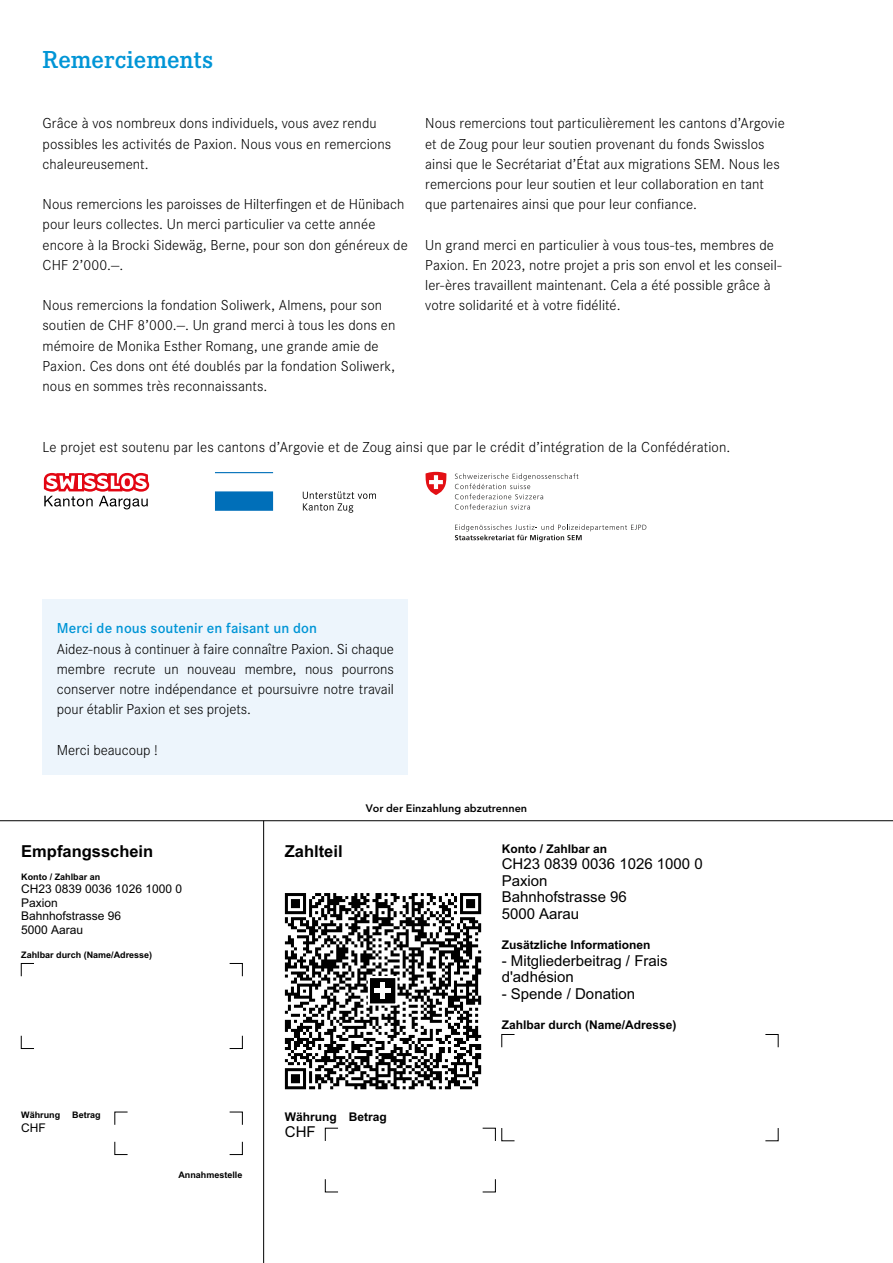
<style>
.page{position:relative;width:893px;height:1263px;background:#fff}
.page>*{position:absolute;margin:0;border:0;box-sizing:border-box;transform-origin:0 0}
.t1{font:600 25.5px "Corporate E Pro";color:#0095d6}
.t2{font:700 16.5px "Arial";color:#000}
.t3{font:300 15px/20.2px "Corporate S Pro";letter-spacing:.005em;color:#000}
.t4{font:15px/16.5px "Arial";color:#000}
.t5{font:600 15px "Corporate S Pro";letter-spacing:.005em;color:#0095d6}
.t6{font:700 12px "Arial";color:#000}
.t7{font:12px/13.5px "Arial";color:#000}
.t8{font:600 10.8px "Avenir Next LT Pro";color:#000}
.t9{font:700 9px "Arial";color:#000}
</style>
<div class="page">
<svg style="left:20px;top:963px;width:14px;height:14px"></svg>
<svg style="left:229px;top:963px;width:14px;height:14px"></svg>
<svg style="left:229px;top:1035px;width:14px;height:14px"></svg>
<svg style="left:20px;top:1035px;width:14px;height:14px"></svg>
<svg style="left:114px;top:1111px;width:14px;height:14px"></svg>
<svg style="left:229px;top:1111px;width:14px;height:14px"></svg>
<svg style="left:229px;top:1141px;width:14px;height:14px"></svg>
<svg style="left:114px;top:1141px;width:14px;height:14px"></svg>
<svg style="left:324px;top:1127px;width:15px;height:14px"></svg>
<svg style="left:482px;top:1179px;width:14px;height:14px"></svg>
<svg style="left:324px;top:1179px;width:14px;height:14px"></svg>
<svg style="left:501px;top:1034px;width:14px;height:14px"></svg>
<svg style="left:765px;top:1034px;width:14px;height:14px"></svg>
<svg style="left:765px;top:1128px;width:14px;height:14px"></svg>
<svg style="left:482px;top:1127px;width:33px;height:15px"></svg>
<svg style="left:285px;top:893px;width:196px;height:196px"></svg>
<hr style="left:0;top:820px;width:893px;height:1px;background:#000">
<hr style="left:263px;top:821px;width:1px;height:442px;background:#000">
<div style="left:43px;top:599px;width:365px;height:176px;background:#edf5fc"></div>
<svg style="left:44px;top:473px;width:105px;height:36px"></svg>
<svg style="left:215px;top:472px;width:58px;height:39px"></svg>
<svg style="left:303px;top:491px;width:73px;height:22px"></svg>
<svg style="left:455px;top:473px;width:123px;height:36px"></svg>
<svg style="left:455px;top:524px;width:191px;height:18px"></svg>
<svg style="left:425px;top:472px;width:22px;height:23px"></svg>
<h1 class="t1" style="left:43px;top:42px;width:172px">Remerciements</h1>
<p class="t3" style="left:43px;top:112px;width:350px">Grâce à vos nombreux dons individuels, vous avez rendu possibles les activités de Paxion. Nous vous en remercions chaleureusement.</p>
<p class="t3" style="left:43px;top:193px;width:367px">Nous remercions les paroisses de Hilterfingen et de Hünibach pour leurs collectes. Un merci particulier va cette année encore à la Brocki Sidewäg, Berne, pour son don généreux de CHF 2’000.—.</p>
<p class="t3" style="left:43px;top:294px;width:354px">Nous remercions la fondation Soliwerk, Almens, pour son soutien de CHF 8’000.—. Un grand merci à tous les dons en mémoire de Monika Esther Romang, une grande amie de Paxion. Ces dons ont été doublés par la fondation Soliwerk, nous en sommes très reconnaissants.</p>
<p class="t3" style="left:425px;top:112px;width:361px">Nous remercions tout particulièrement les cantons d’Argovie et de Zoug pour leur soutien provenant du fonds Swisslos ainsi que le Secrétariat d’État aux migrations SEM. Nous les remercions pour leur soutien et leur collaboration en tant que partenaires ainsi que pour leur confiance.</p>
<p class="t3" style="left:425px;top:234px;width:358px">Un grand merci en particulier à vous tous-tes, membres de Paxion. En 2023, notre projet a pris son envol et les conseil&shy;ler-ères travaillent maintenant. Cela a été possible grâce à votre solidarité et à votre fidélité.</p>
<p class="t3" style="left:43px;top:436px;width:689px">Le projet est soutenu par les cantons d’Argovie et de Zoug ainsi que par le crédit d’intégration de la Confédération.</p>
<p class="t5" style="left:57px;top:617px;width:262px">Merci de nous soutenir en faisant un don</p>
<p class="t3" style="left:57px;top:638px;width:339px;text-align:justify">Aidez-nous à continuer à faire connaître Paxion. Si chaque membre recrute un nouveau membre, nous pourrons conserver notre indépendance et poursuivre notre travail pour établir Paxion et ses projets.</p>
<p class="t3" style="left:57px;top:739px;width:102px">Merci beaucoup !</p>
<p class="t8" style="left:366px;top:804px;width:163px">Vor der Einzahlung abzutrennen</p>
<p class="t2" style="left:21px;top:845px;width:134px">Empfangsschein</p>
<p class="t9" style="left:21px;top:873px;width:81px">Konto / Zahlbar an</p>
<p class="t7" style="left:21px;top:883px;width:162px">CH23 0839 0036 1026 1000 0<br>Paxion<br>Bahnhofstrasse 96<br>5000 Aarau</p>
<p class="t9" style="left:21px;top:951px;width:133px">Zahlbar durch (Name/Adresse)</p>
<p class="t2" style="left:285px;top:845px;width:59px">Zahlteil</p>
<p class="t6" style="left:502px;top:844px;width:107px">Konto / Zahlbar an</p>
<p class="t4" style="left:502px;top:857px;width:202px">CH23 0839 0036 1026 1000 0<br>Paxion<br>Bahnhofstrasse 96<br>5000 Aarau</p>
<p class="t6" style="left:502px;top:940px;width:150px">Zusätzliche Informationen</p>
<p class="t4" style="left:502px;top:953px;width:167px">- Mitgliederbeitrag / Frais d'adhésion</p>
<p class="t4" style="left:502px;top:986px;width:135px">- Spende / Donation</p>
<p class="t6" style="left:502px;top:1020px;width:176px">Zahlbar durch (Name/Adresse)</p>
<p class="t9" style="left:21px;top:1111px;width:40px">Währung</p>
<p class="t7" style="left:21px;top:1122px;width:26px">CHF</p>
<p class="t9" style="left:72px;top:1111px;width:30px">Betrag</p>
<p class="t6" style="left:285px;top:1112px;width:53px">Währung</p>
<p class="t4" style="left:285px;top:1125px;width:32px">CHF</p>
<p class="t6" style="left:349px;top:1112px;width:40px">Betrag</p>
<p class="t9" style="left:178px;top:1171px;width:66px">Annahmestelle</p>
</div>
